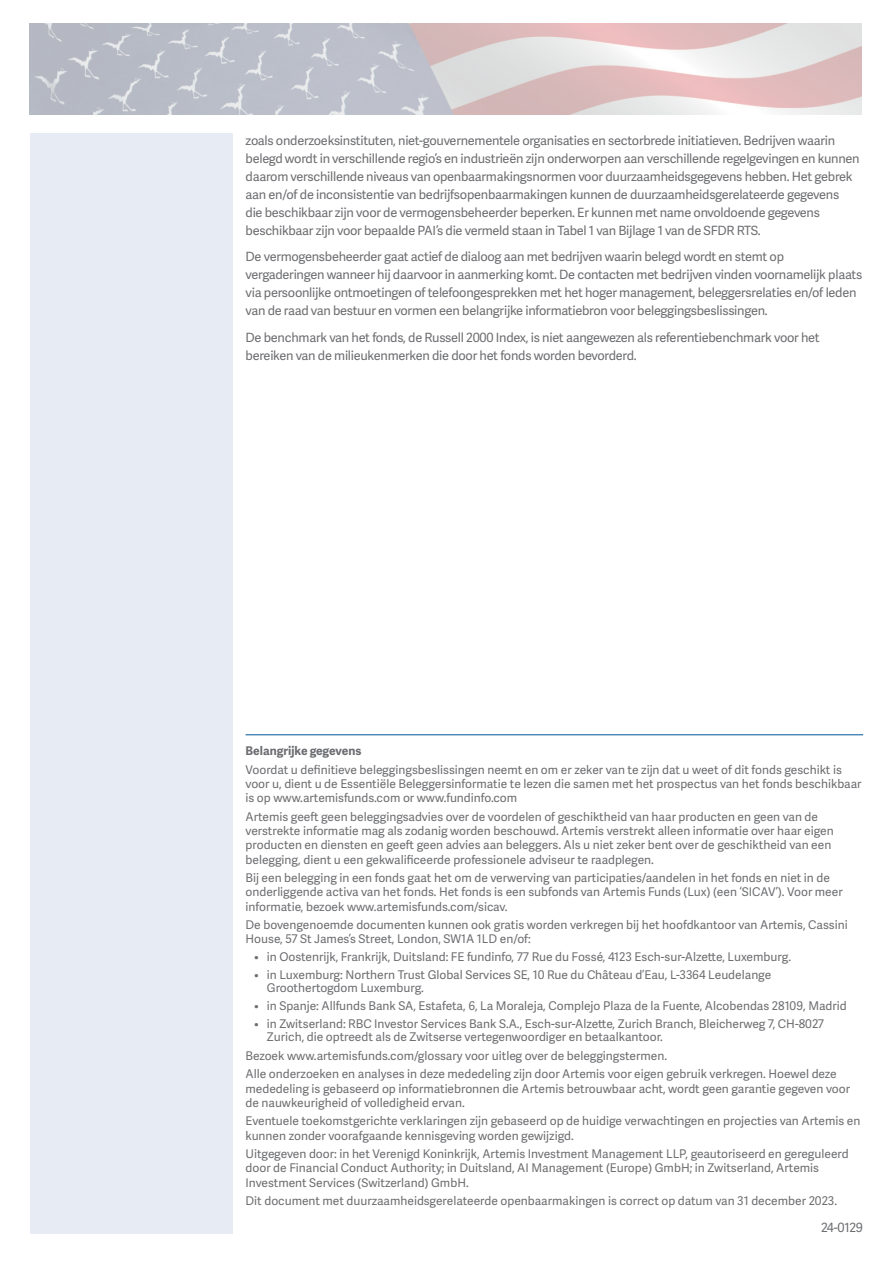
<style>
.page{position:relative;width:893px;height:1263px;background:#fff}
.page>*{position:absolute;margin:0;border:0;box-sizing:border-box;transform-origin:0 0}
.t1{font:12.75px/18px "Adelle Sans";letter-spacing:-.02em;color:#6c6d70}
.t2{font:12px/14.2px "Adelle Sans";color:#6c6d70}
.t3{font:700 12px "Adelle Sans";color:#6c6d70}
</style>
<div class="page">
<img style="left:30px;top:23px;width:831px;height:92px">
<div style="left:30px;top:133px;width:203px;height:1100px;background:#e7ecf4"></div>
<hr style="left:246px;top:734px;width:617px;height:1px;background:#005595">
<p class="t1" style="left:246px;top:131px;width:616px">zoals onderzoeksinstituten, niet-gouvernementele organisaties en sectorbrede initiatieven. Bedrijven waarin belegd wordt in verschillende regio’s en industrieën zijn onderworpen aan verschillende regelgevingen en kunnen daarom verschillende niveaus van openbaarmakingsnormen voor duurzaamheidsgegevens hebben. Het gebrek aan en/of de inconsistentie van bedrijfsopenbaarmakingen kunnen de duurzaamheidsgerelateerde gegevens<br>die beschikbaar zijn voor de vermogensbeheerder beperken. Er kunnen met name onvoldoende gegevens beschikbaar zijn voor bepaalde PAI’s die vermeld staan in Tabel 1 van Bijlage 1 van de SFDR RTS.</p>
<p class="t1" style="left:246px;top:247px;width:618px">De vermogensbeheerder gaat actief de dialoog aan met bedrijven waarin belegd wordt en stemt op vergaderingen wanneer hij daarvoor in aanmerking komt. De contacten met bedrijven vinden voornamelijk plaats via persoonlijke ontmoetingen of telefoongesprekken met het hoger management, beleggersrelaties en/of leden van de raad van bestuur en vormen een belangrijke informatiebron voor beleggingsbeslissingen.</p>
<p class="t1" style="left:246px;top:328px;width:576px">De benchmark van het fonds, de Russell 2000 Index, is niet aangewezen als referentiebenchmark voor het bereiken van de milieukenmerken die door het fonds worden bevorderd.</p>
<p class="t3" style="left:246px;top:742px;width:117px">Belangrijke gegevens</p>
<p class="t2" style="left:246px;top:762px;width:618px">Voordat u definitieve beleggingsbeslissingen neemt en om er zeker van te zijn dat u weet of dit fonds geschikt is voor u, dient u de Essentiële Beleggersinformatie te lezen die samen met het prospectus van het fonds beschikbaar is op www.artemisfunds.com or www.fundinfo.com</p>
<p class="t2" style="left:246px;top:809px;width:590px">Artemis geeft geen beleggingsadvies over de voordelen of geschiktheid van haar producten en geen van de verstrekte informatie mag als zodanig worden beschouwd. Artemis verstrekt alleen informatie over haar eigen producten en diensten en geeft geen advies aan beleggers. Als u niet zeker bent over de geschiktheid van een belegging, dient u een gekwalificeerde professionele adviseur te raadplegen.</p>
<p class="t2" style="left:246px;top:870px;width:599px">Bij een belegging in een fonds gaat het om de verwerving van participaties/aandelen in het fonds en niet in de onderliggende activa van het fonds. Het fonds is een subfonds van Artemis Funds (Lux) (een ‘SICAV’). Voor meer informatie, bezoek www.artemisfunds.com/sicav.</p>
<p class="t2" style="left:246px;top:917px;width:604px">De bovengenoemde documenten kunnen ook gratis worden verkregen bij het hoofdkantoor van Artemis, Cassini<br>House, 57 St James’s Street, London, SW1A 1LD en/of:</p>
<p class="t2" style="left:254px;top:949px;width:538px">• in Oostenrijk, Frankrijk, Duitsland: FE fundinfo, 77 Rue du Fossé, 4123 Esch-sur-Alzette, Luxemburg.</p>
<p class="t2" style="left:267px;top:967px;width:506px;line-height:13.5px;text-indent:-13px">• in Luxemburg: Northern Trust Global Services SE, 10 Rue du Château d’Eau, L-3364 Leudelange<br>Groothertogdom Luxemburg.</p>
<p class="t2" style="left:254px;top:998px;width:594px">• in Spanje: Allfunds Bank SA, Estafeta, 6, La Moraleja, Complejo Plaza de la Fuente, Alcobendas 28109, Madrid</p>
<p class="t2" style="left:267px;top:1016px;width:559px;line-height:13.5px;text-indent:-13px">• in Zwitserland: RBC Investor Services Bank S.A., Esch-sur-Alzette, Zurich Branch, Bleicherweg 7, CH-8027<br>Zurich, die optreedt als de Zwitserse vertegenwoordiger en betaalkantoor.</p>
<p class="t2" style="left:246px;top:1046px;width:593px;line-height:18.5px">Bezoek www.artemisfunds.com/glossary voor uitleg over de beleggingstermen.<br>Alle onderzoeken en analyses in deze mededeling zijn door Artemis voor eigen gebruik verkregen. Hoewel deze</p>
<p class="t2" style="left:246px;top:1081px;width:606px">mededeling is gebaseerd op informatiebronnen die Artemis betrouwbaar acht, wordt geen garantie gegeven voor de nauwkeurigheid of volledigheid ervan.</p>
<p class="t2" style="left:246px;top:1113px;width:616px">Eventuele toekomstgerichte verklaringen zijn gebaseerd op de huidige verwachtingen en projecties van Artemis en kunnen zonder voorafgaande kennisgeving worden gewijzigd.</p>
<p class="t2" style="left:246px;top:1146px;width:605px">Uitgegeven door: in het Verenigd Koninkrijk, Artemis Investment Management LLP, geautoriseerd en gereguleerd door de Financial Conduct Authority; in Duitsland, AI Management (Europe) GmbH; in Zwitserland, Artemis<br>Investment Services (Switzerland) GmbH.</p>
<p class="t2" style="left:246px;top:1193px;width:593px">Dit document met duurzaamheidsgerelateerde openbaarmakingen is correct op datum van 31 december 2023.</p>
<p class="t1" style="left:821px;top:1218px;width:44px">24-0129</p>
</div>
